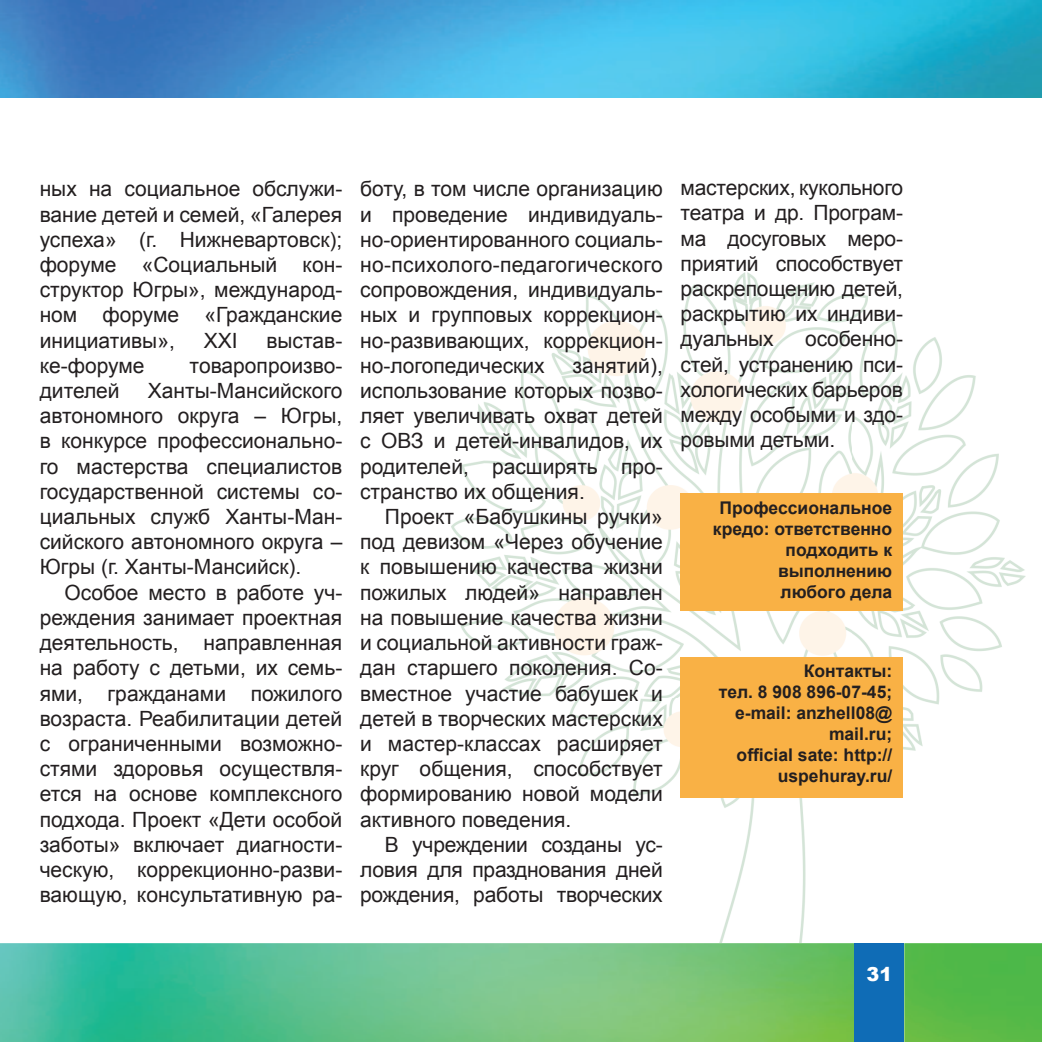
<style>
.page{position:relative;width:1042px;height:1042px;background:#fff}
.page>*{position:absolute;margin:0;border:0;box-sizing:border-box;transform-origin:0 0}
.t1{font:21px/25.2px "Arial";color:#231f20;text-align:justify}
.t2{font:900 19.25px "Arial";color:#fff}
.t3{font:700 17.5px/21px "Arial";color:#231f20;text-align:right}
</style>
<div class="page">
<img style="left:0;top:0;width:1042px;height:1042px">
<div style="left:854px;top:943px;width:50px;height:99px;background:#0f6cb6"></div>
<div style="left:0;top:99px;width:1042px;height:844px;background:#fff"></div>
<img style="left:451px;top:272px;width:574px;height:671px">
<div style="left:680px;top:494px;width:223px;height:117px;background:#f9b145"></div>
<div style="left:680px;top:657px;width:223px;height:140px;background:#f9b145"></div>
<p class="t1" style="left:40px;top:176px;width:304px">ных на социальное обслужи&shy;вание детей и семей, «Галерея успеха» (г. Нижневартовск); форуме «Социальный кон&shy;структор Югры», международ&shy;ном форуме «Гражданские инициативы»,</p>
<p class="t1" style="left:204px;top:327px;width:35px">XXI</p>
<p class="t1" style="left:266px;top:327px;width:77px">выстав-</p>
<p class="t1" style="left:40px;top:353px;width:106px">ке-форуме</p>
<p class="t1" style="left:190px;top:353px;width:154px">товаропроизво-</p>
<p class="t1" style="left:40px;top:378px;width:82px">дителей</p>
<p class="t1" style="left:40px;top:378px;width:304px;text-indent:108px">Ханты-Мансийского автономного округа – Югры, в конкурсе профессионально&shy;го мастерства специалистов государственной системы со&shy;циальных служб Ханты-Ман&shy;сийского автономного округа – Югры (г. Ханты-Мансийск).</p>
<p class="t1" style="left:40px;top:579px;width:304px;text-indent:25px">Особое место в работе уч&shy;реждения занимает проектная деятельность, направленная на работу с детьми, их семь&shy;ями, гражданами пожилого возраста. Реабилитации детей с ограниченными возможно&shy;стями здоровья осуществля&shy;ется на основе комплексного подхода. Проект «Дети особой заботы» включает диагности&shy;ческую, коррекционно-разви&shy;вающую, консультативную ра-</p>
<p class="t1" style="left:360px;top:176px;width:304px">боту, в том числе организацию и проведение индивидуаль&shy;но-ориентированного социаль&shy;но-психолого-педагогического сопровождения, индивидуаль&shy;ных и групповых коррекцион&shy;но-развивающих, коррекцион&shy;но-логопедических</p>
<p class="t1" style="left:360px;top:353px;width:304px;text-indent:212px">занятий), использование которых позво&shy;ляет увеличивать охват детей с ОВЗ и детей-инвалидов, их родителей, расширять про&shy;странство их общения.</p>
<p class="t1" style="left:360px;top:504px;width:304px;text-indent:25px">Проект «Бабушкины ручки» под девизом «Через обучение к повышению качества жизни пожилых людей» направлен на повышение качества жизни и социальной активности граж&shy;дан старшего поколения. Со&shy;вместное участие бабушек и детей в творческих мастерских и мастер-классах расширяет круг общения, способствует формированию новой модели активного поведения.</p>
<p class="t1" style="left:360px;top:831px;width:304px;text-indent:25px">В учреждении созданы ус&shy;ловия для празднования дней рождения, работы творческих</p>
<p class="t1" style="left:680px;top:175px;width:224px">мастерских, кукольного театра и др. Програм&shy;ма досуговых меро&shy;приятий способствует раскрепощению детей, раскрытию их индиви&shy;дуальных</p>
<p class="t1" style="left:680px;top:326px;width:224px;text-indent:125px">особенно&shy;стей, устранению пси&shy;хологических барьеров между особыми и здо&shy;ровыми детьми.</p>
<p class="t3" style="left:713px;top:497px;width:181px">Профессиональное кредо: ответственно подходить к выполнению любого дела</p>
<p class="t3" style="left:719px;top:661px;width:175px">Контакты:<br>тел. 8 908 896-07-45; е-mail: anzhell08@ mail.ru;<br>official sate: http:// uspehuray.ru/</p>
<p class="t2" style="left:866px;top:960px;width:27px">31</p>
</div>
